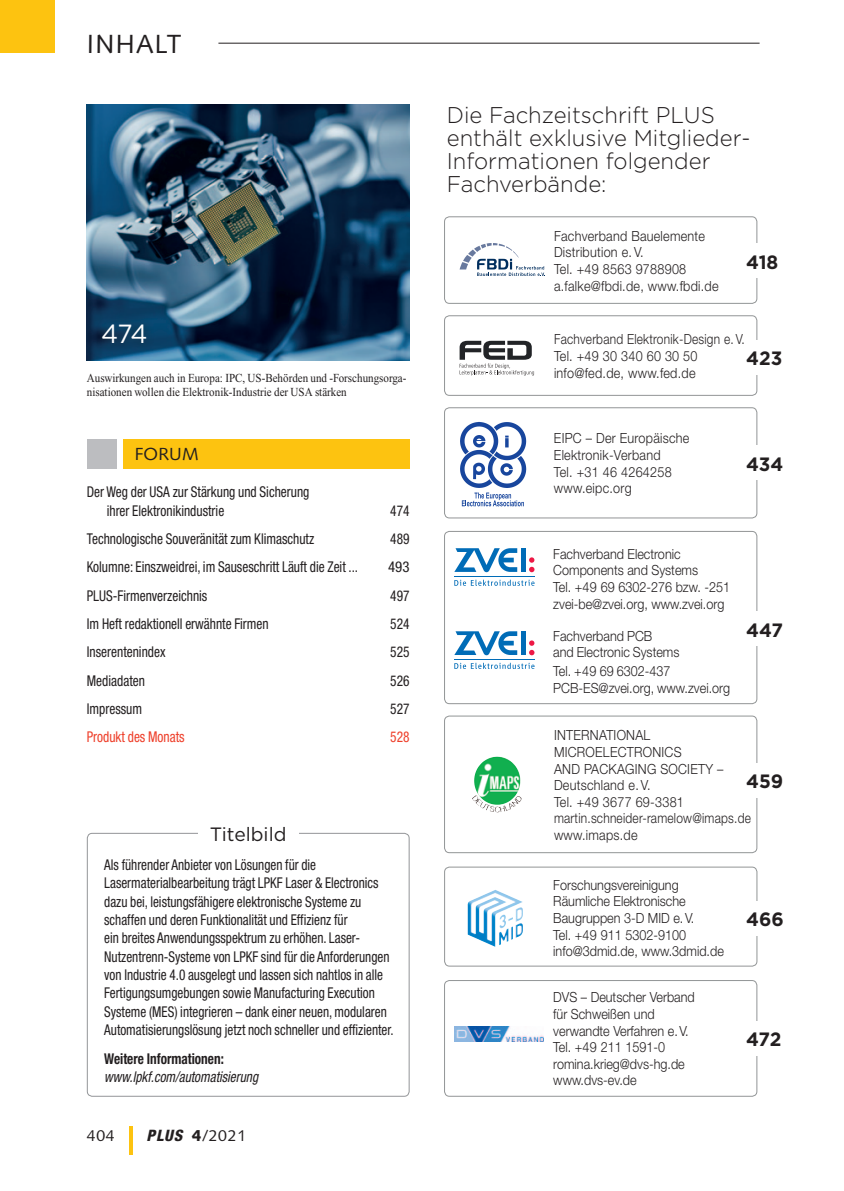
<style>
.page{position:relative;width:844px;height:1191px;background:#fff}
.page>*{position:absolute;margin:0;border:0;box-sizing:border-box;transform-origin:0 0}
.t1{font:26.25px "Syntax";letter-spacing:.05em;color:#231f20}
.t2{font:26.25px "Gotham";color:#fff}
.t3{font:300 22.75px/22.8px "Gotham";color:#231f20}
.t4{font:700 19.25px "Gotham";color:#231f20}
.t5{font:19.25px "Gotham";color:#231f20}
.t6{font:17.5px "Syntax";letter-spacing:.01em;color:#231f20}
.t7{font:15.75px "Syntax";letter-spacing:.05em;color:#231f20}
.t8{font:condensed 14.88px/18.4px "Helvetica Neue";color:#231f20;scale:.89 1}
.t9{font:condensed 14.88px/18.4px "Helvetica Neue";color:#231f20;scale:.9 1}
.t10{font:italic condensed 14.88px "Helvetica Neue";color:#231f20;scale:.89 1}
.t11{font:700 condensed 14.88px "Helvetica Neue";color:#231f20;scale:.89 1}
.t12{font:condensed 14.88px "Helvetica Neue";color:#ee3f2a;scale:.9 1}
.t13{font:condensed 14.88px "Helvetica Neue";color:#231f20}
.t14{font:300 14px/16.6px "Helvetica Neue";color:#231f20;scale:.9 1}
.t15{font:300 14px/16.6px "Helvetica Neue";letter-spacing:.02em;color:#231f20;scale:.9 1}
.t16{font:300 14px/16.6px "Helvetica Neue";letter-spacing:.02em;color:#231f20;scale:.85 1}
.t17{font:12.25px/14px "Times New Roman";color:#231f20;scale:.9 1}
.s1{font-family:"Helvetica Neue";font-weight:800;font-style:italic;font-stretch:condensed}
.s2{font-weight:900}
</style>
<div class="page">
<hr style="left:129px;top:1126px;width:3px;height:29px;background:#fdc310">
<div style="left:0;top:0;width:55px;height:53px;background:#fdc310"></div>
<hr style="left:218px;top:43px;width:541px;height:1px;background:#231f20">
<div style="left:444px;top:216px;width:313px;height:88px;border:1px solid #929596;border-radius:5px"></div>
<svg style="left:459px;top:243px;width:86px;height:33px"></svg>
<div style="left:736px;top:243px;width:69px;height:35px;background:#fff"></div>
<div style="left:444px;top:715px;width:313px;height:138px;border:1px solid #929596;border-radius:5px"></div>
<img style="left:474px;top:756px;width:22px;height:26px">
<div style="left:736px;top:762px;width:69px;height:35px;background:#fff"></div>
<div style="left:444px;top:980px;width:313px;height:116px;border:1px solid #929596;border-radius:5px"></div>
<img style="left:454px;top:1026px;width:89px;height:15px">
<div style="left:736px;top:1020px;width:69px;height:35px;background:#fff"></div>
<div style="left:444px;top:866px;width:313px;height:100px;border:1px solid #929596;border-radius:5px"></div>
<svg style="left:484px;top:890px;width:11px;height:5px"></svg>
<div style="left:736px;top:900px;width:69px;height:35px;background:#fff"></div>
<div style="left:444px;top:315px;width:313px;height:81px;border:1px solid #929596;border-radius:5px"></div>
<svg style="left:459px;top:341px;width:75px;height:34px"></svg>
<div style="left:736px;top:340px;width:69px;height:34px;background:#fff"></div>
<div style="left:444px;top:531px;width:313px;height:173px;border:1px solid #929596;border-radius:5px"></div>
<svg style="left:454px;top:548px;width:63px;height:24px"></svg>
<div style="left:520px;top:548px;width:5px;height:24px;background:#006cb7"></div>
<svg style="left:529px;top:557px;width:5px;height:15px"></svg>
<hr style="left:454px;top:575px;width:80px;height:1px;background:#006cb7">
<svg style="left:454px;top:579px;width:80px;height:7px"></svg>
<svg style="left:454px;top:631px;width:63px;height:24px"></svg>
<div style="left:520px;top:631px;width:5px;height:24px;background:#006cb7"></div>
<svg style="left:529px;top:640px;width:5px;height:15px"></svg>
<hr style="left:454px;top:659px;width:80px;height:1px;background:#006cb7">
<svg style="left:454px;top:663px;width:80px;height:6px"></svg>
<div style="left:736px;top:611px;width:69px;height:35px;background:#fff"></div>
<div style="left:123px;top:439px;width:286px;height:30px;background:#fdc310"></div>
<div style="left:87px;top:439px;width:30px;height:30px;background:#bcbdc0"></div>
<div style="left:444px;top:407px;width:313px;height:111px;border:1px solid #929596;border-radius:5px"></div>
<div style="left:736px;top:445px;width:69px;height:35px;background:#fff"></div>
<svg style="left:460px;top:422px;width:66px;height:84px"></svg>
<img style="left:87px;top:104px;width:322px;height:257px">
<div style="left:92px;top:313px;width:64px;height:40px;background:#231f20;opacity:.75"></div>
<div style="left:87px;top:833px;width:322px;height:263px;border:1px solid #939598;border-radius:5px"></div>
<div style="left:198px;top:825px;width:100px;height:16px;background:#fff"></div>
<h1 class="t1" style="left:87px;top:28px;width:96px">INHALT</h1>
<h1 class="t2" style="left:101px;top:319px;width:48px">474</h1>
<p class="t17" style="left:87px;top:371px;width:356px">Auswirkungen auch in Europa: IPC, US-Behörden und -Forschungsorga&shy;nisationen wollen die Elektronik-Industrie der USA stärken</p>
<p class="t6" style="left:135px;top:444px;width:65px">FORUM</p>
<p class="t9" style="left:107px;top:483px;width:227px;text-indent:-20px">Der Weg der USA zur Stärkung und Sicherung ihrer Elektronikindustrie</p>
<p class="t9" style="left:390px;top:501px;width:23px">474</p>
<p class="t9" style="left:87px;top:529px;width:254px">Technologische Souveränität zum Klimaschutz</p>
<p class="t9" style="left:390px;top:529px;width:23px">489</p>
<p class="t9" style="left:87px;top:558px;width:303px">Kolumne: Einszweidrei, im Sauseschritt Läuft die Zeit ...</p>
<p class="t13" style="left:388px;top:558px;width:23px">493</p>
<p class="t9" style="left:87px;top:586px;width:135px">PLUS-Firmenverzeichnis</p>
<p class="t9" style="left:390px;top:586px;width:23px">497</p>
<p class="t9" style="left:87px;top:614px;width:203px">Im Heft redaktionell erwähnte Firmen</p>
<p class="t9" style="left:390px;top:614px;width:23px">524</p>
<p class="t9" style="left:87px;top:643px;width:89px">Inserentenindex</p>
<p class="t9" style="left:390px;top:643px;width:23px">525</p>
<p class="t9" style="left:87px;top:671px;width:66px">Mediadaten</p>
<p class="t9" style="left:390px;top:671px;width:23px">526</p>
<p class="t9" style="left:87px;top:699px;width:63px">Impressum</p>
<p class="t9" style="left:390px;top:699px;width:23px">527</p>
<p class="t12" style="left:87px;top:728px;width:110px">Produkt des Monats</p>
<p class="t12" style="left:390px;top:728px;width:23px">528</p>
<p class="t5" style="left:210px;top:823px;width:78px">Titelbild</p>
<p class="t8" style="left:104px;top:855px;width:326px">Als führender Anbieter von Lösungen für die Lasermaterialbearbeitung trägt LPKF Laser &amp; Electronics dazu bei, leistungsfähigere elektronische Systeme zu schaffen und deren Funktionalität und Effizienz für<br>ein breites Anwendungsspektrum zu erhöhen. Laser-Nutzentrenn-Systeme von LPKF sind für die Anforderungen von Industrie 4.0 ausgelegt und lassen sich nahtlos in alle Fertigungsumgebungen sowie Manufacturing Execution Systeme (MES) integrieren – dank einer neuen, modularen Automatisierungslösung jetzt noch schneller und effizienter.</p>
<p class="t11" style="left:104px;top:1049px;width:136px">Weitere Informationen:</p>
<p class="t10" style="left:104px;top:1068px;width:174px">www.lpkf.com/automatisierung</p>
<p class="t7" style="left:87px;top:1126px;width:29px">404</p>
<p class="t7" style="left:146px;top:1126px;width:101px"><span class="s1">PLUS</span> <span class="s2">4</span>/2021</p>
<h2 class="t3" style="left:446px;top:103px;width:305px">Die Fachzeitschrift PLUS enthält exklusive Mitglieder-<br>Informationen folgender<br>Fachverbände:</h2>
<p class="t15" style="left:554px;top:227px;width:184px">Fachverband Bauelemente<br>Distribution e. V.<br>Tel. +49 8563 9788908 a.falke@fbdi.de, www.fbdi.de</p>
<p class="t4" style="left:746px;top:251px;width:34px">418</p>
<p class="t16" style="left:554px;top:331px;width:226px">Fachverband Elektronik-Design e. V.<br>Tel. +49 30 340 60 30 50 info@fed.de, www.fed.de</p>
<p class="t4" style="left:746px;top:347px;width:38px">423</p>
<p class="t15" style="left:554px;top:430px;width:152px">EIPC – Der Europäische<br>Elektronik-Verband<br>Tel. +31 46 4264258 www.eipc.org</p>
<p class="t4" style="left:745px;top:453px;width:39px">434</p>
<p class="t14" style="left:553px;top:545px;width:198px">Fachverband Electronic<br>Components and Systems<br>Tel. +49 69 6302-276 bzw. -251 zvei-be@zvei.org, www.zvei.org</p>
<p class="t14" style="left:553px;top:627px;width:142px">Fachverband PC B<br>and Electronic Systems</p>
<p class="t14" style="left:553px;top:662px;width:198px">Tel. +49 69 6302-437<br>PCB-ES@zvei.org, www.zvei.org</p>
<p class="t4" style="left:746px;top:619px;width:38px">447</p>
<p class="t15" style="left:554px;top:726px;width:220px">Internati onal<br>Microelectronics<br>and packaging society –<br>Deutschland e. V.<br>Tel. +49 3677 69-3381 martin.schneider-ramelow@imaps.de www.imaps.de</p>
<p class="t4" style="left:746px;top:770px;width:38px">459</p>
<p class="t14" style="left:553px;top:876px;width:191px">Forschungsvereinigung<br>Räumliche Elektronische<br>Baugruppen 3-D MID e.V.<br>Tel. +49 911 5302-9100 info@3dmid.de, www.3dmid.de</p>
<p class="t14" style="left:553px;top:988px;width:159px">DVS – Deutscher Verband für Schweißen und verwandte Verfahren e.V.<br>Tel. +49 211 1591-0 romina.krieg@dvs-hg.de www.dvs-ev.de</p>
<p class="t4" style="left:746px;top:908px;width:39px">466</p>
<p class="t4" style="left:746px;top:1028px;width:37px">472</p>
</div>
